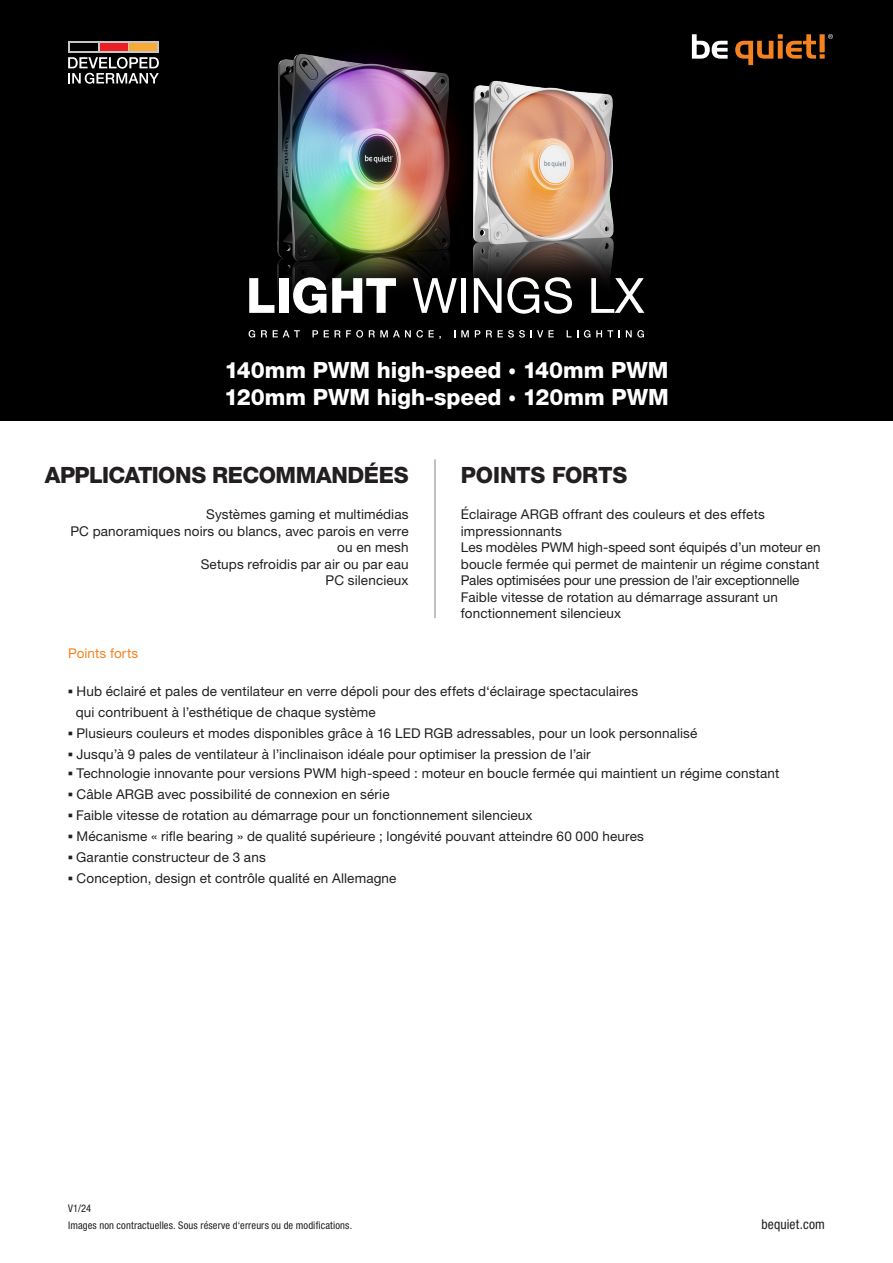
<style>
.page{position:relative;width:893px;height:1263px;background:#fff}
.page>*{position:absolute;margin:0;border:0;box-sizing:border-box;transform-origin:0 0}
.t1{font:800 22.5px/27px "Helvetica Neue LT Pro";letter-spacing:-.005em;color:#fff}
.t2{font:800 22.5px "Helvetica Neue LT Pro";letter-spacing:-.015em;color:#231f20}
.t3{font:13.5px/16.5px "Helvetica Neue LT Pro";letter-spacing:.01em;color:#231f20}
.t4{font:13.5px "Helvetica Neue LT Pro";letter-spacing:.01em;color:#f58220}
.t5{font:condensed 13.5px "Helvetica Neue LT Pro";letter-spacing:.015em;color:#231f20}
.t6{font:condensed 10.5px/17.2px "Helvetica Neue LT Pro";letter-spacing:.015em;color:#231f20}
.s1{font-family:"Noto Sans CJ Kjp";font-weight:400}
.s2{font-family:"Franklin Gothic";font-weight:500}
</style>
<div class="page">
<div style="left:0;top:0;width:893px;height:421px;background:#000"></div>
<hr style="left:435px;top:459px;width:1px;height:159px;background:#808285">
<svg style="left:707px;top:40px;width:21px;height:19px"></svg>
<svg style="left:735px;top:34px;width:98px;height:31px"></svg>
<img style="left:277px;top:54px;width:197px;height:251px">
<img style="left:353px;top:34px;width:354px;height:270px">
<svg style="left:249px;top:330px;width:6px;height:8px"></svg>
<svg style="left:261px;top:330px;width:6px;height:7px"></svg>
<svg style="left:273px;top:330px;width:27px;height:7px"></svg>
<svg style="left:312px;top:330px;width:6px;height:7px"></svg>
<svg style="left:324px;top:330px;width:5px;height:7px"></svg>
<svg style="left:335px;top:330px;width:28px;height:8px"></svg>
<svg style="left:369px;top:330px;width:54px;height:8px"></svg>
<svg style="left:429px;top:330px;width:12px;height:9px"></svg>
<svg style="left:461px;top:330px;width:8px;height:7px"></svg>
<svg style="left:475px;top:330px;width:5px;height:7px"></svg>
<svg style="left:486px;top:330px;width:6px;height:7px"></svg>
<svg style="left:498px;top:330px;width:56px;height:8px"></svg>
<svg style="left:584px;top:330px;width:6px;height:8px"></svg>
<svg style="left:596px;top:330px;width:17px;height:7px"></svg>
<svg style="left:626px;top:330px;width:18px;height:8px"></svg>
<svg style="left:249px;top:278px;width:25px;height:35px"></svg>
<div style="left:279px;top:278px;width:9px;height:35px;background:#fff"></div>
<svg style="left:293px;top:277px;width:33px;height:37px"></svg>
<svg style="left:332px;top:278px;width:64px;height:35px"></svg>
<svg style="left:413px;top:278px;width:44px;height:35px"></svg>
<div style="left:461px;top:278px;width:5px;height:35px;background:#fff"></div>
<svg style="left:474px;top:277px;width:98px;height:37px"></svg>
<svg style="left:591px;top:278px;width:53px;height:35px"></svg>
<svg style="left:68px;top:41px;width:91px;height:11px"></svg>
<svg style="left:68px;top:57px;width:91px;height:27px"></svg>
<div style="left:70px;top:43px;width:28px;height:7px;background:#010103"></div>
<div style="left:100px;top:43px;width:27px;height:7px;background:#eb1e25"></div>
<div style="left:129px;top:43px;width:28px;height:7px;background:#f9a936"></div>
<h1 class="t1" style="left:224px;top:357px;width:446px">140mm PWM high-speed <span class="s1">•</span> 140mm PWM<br>120mm PWM high-speed <span class="s1">•</span> 120mm PWM</h1>
<h1 class="t2" style="left:45px;top:462px;width:365px">APPLICATIONS RECOMMANDÉES</h1>
<h1 class="t2" style="left:461px;top:462px;width:168px">POINTS FORTS</h1>
<p class="t3" style="left:70px;top:506px;width:340px;text-align:right">Systèmes gaming et multimédias<br>PC panoramiques noirs ou blancs, avec parois en verre ou en mesh<br>Setups refroidis par air ou par eau<br>PC silencieux</p>
<p class="t3" style="left:461px;top:506px;width:361px">Éclairage ARGB offrant des couleurs et des effets impressionnants<br>Les modèles PWM high-speed sont équipés d’un moteur en boucle fermée qui permet de maintenir un régime constant Pales optimisées pour une pression de l’air exceptionnelle Faible vitesse de rotation au démarrage assurant un fonctionnement silencieux</p>
<p class="t4" style="left:68px;top:645px;width:72px">Points forts</p>
<p class="t3" style="left:76px;top:680px;width:564px;line-height:21px;text-indent:-8px"><span class="s2">▪</span> Hub éclairé et pales de ventilateur en verre dépoli pour des effets d‘éclairage spectaculaires qui contribuent à l’esthétique de chaque système</p>
<p class="t3" style="left:68px;top:724px;width:631px"><span class="s2">▪</span> Plusieurs couleurs et modes disponibles grâce à 16 LED RGB adressables, pour un look personnalisé</p>
<p class="t3" style="left:68px;top:745px;width:524px"><span class="s2">▪</span> Jusqu’à 9 pales de ventilateur à l’inclinaison idéale pour optimiser la pression de l’air</p>
<p class="t3" style="left:68px;top:765px;width:713px"><span class="s2">▪</span> Technologie innovante pour versions PWM high-speed : moteur en boucle fermée qui maintient un régime constant</p>
<p class="t3" style="left:68px;top:786px;width:323px"><span class="s2">▪</span> Câble ARGB avec possibilité de connexion en série</p>
<p class="t3" style="left:68px;top:807px;width:466px"><span class="s2">▪</span> Faible vitesse de rotation au démarrage pour un fonctionnement silencieux</p>
<p class="t3" style="left:68px;top:828px;width:577px"><span class="s2">▪</span> Mécanisme « rifle bearing » de qualité supérieure ; longévité pouvant atteindre 60 000 heures</p>
<p class="t3" style="left:68px;top:849px;width:199px"><span class="s2">▪</span> Garantie constructeur de 3 ans</p>
<p class="t3" style="left:68px;top:870px;width:330px"><span class="s2">▪</span> Conception, design et contrôle qualité en Allemagne</p>
<p class="t6" style="left:68px;top:1199px;width:286px">V1/24<br>Images non contractuelles. Sous réserve d‘erreurs ou de modifications.</p>
<p class="t5" style="left:761px;top:1216px;width:65px">bequiet.com</p>
</div>
